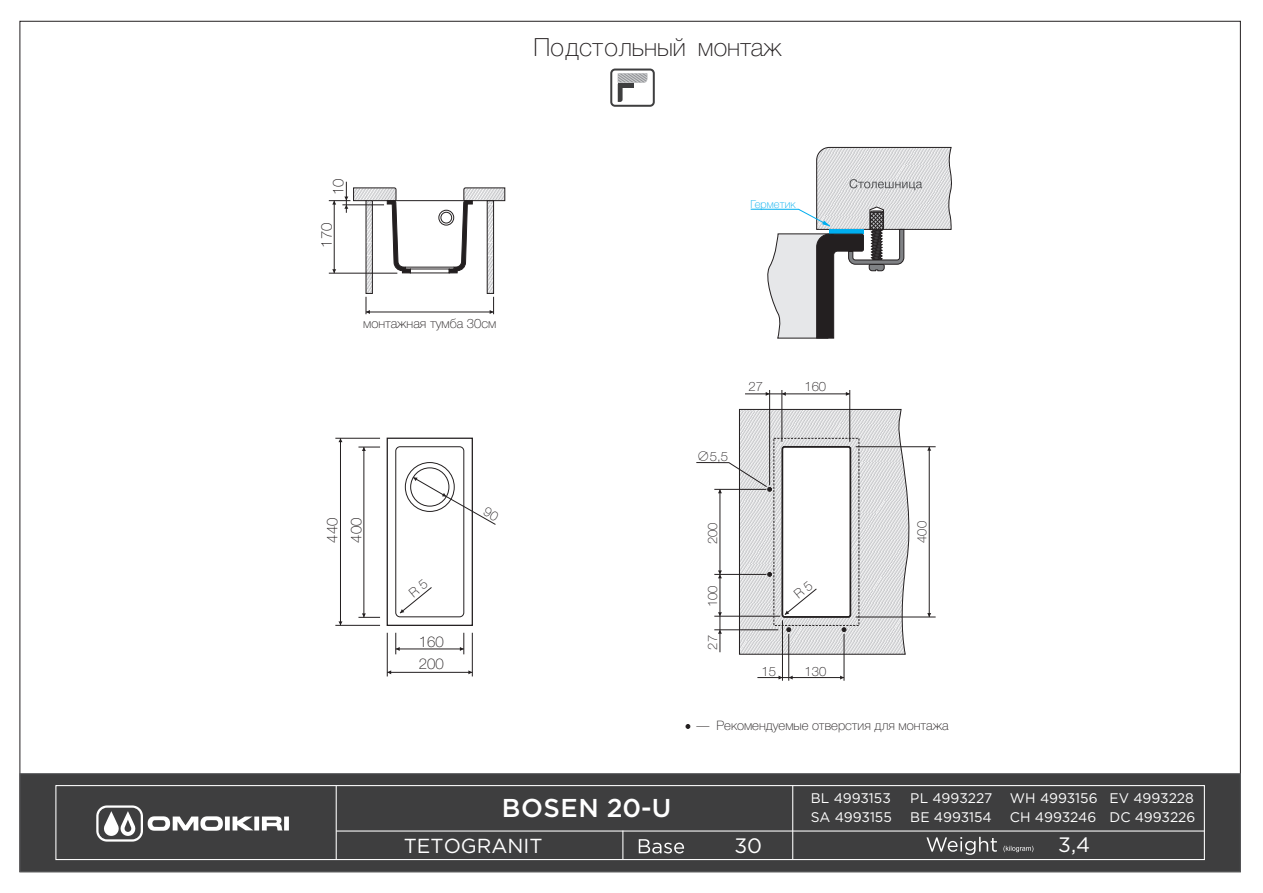
<style>
.page{position:relative;width:1263px;height:893px;background:#fff}
.page>*{position:absolute;margin:0;border:0;box-sizing:border-box;transform-origin:0 0}
.t1{font:500 25.8px "Gotham Pro";letter-spacing:.02em;color:#fff}
.t2{font:100 25.05px "Helvetica Neue Cyr";color:#231f20}
.t3{font:20.85px "Gotham Pro";color:#fff}
.t4{font:20.25px "Gotham Pro";color:#fff}
.t5{font:100 15px/24px "Helvetica Neue Cyr";color:#231f20}
.t6{font:13.95px "Gotham Pro";color:#fff}
.t7{font:100 13.05px "Helvetica Neue Cyr";color:#231f20}
.t8{font:100 11.1px "Helvetica Neue Cyr";color:#00aeef}
.s1{font-family:"Koz Go Pro";font-weight:200}
</style>
<div class="page">
<hr style="left:782px;top:394px;width:68px;height:1px;background:#231f20">
<hr style="left:782px;top:390px;width:1px;height:52px;background:#231f20">
<hr style="left:849px;top:390px;width:1px;height:52px;background:#231f20">
<hr style="left:856px;top:446px;width:80px;height:1px;background:#231f20">
<hr style="left:856px;top:617px;width:80px;height:1px;background:#231f20">
<hr style="left:929px;top:447px;width:1px;height:170px;background:#231f20">
<svg style="left:927px;top:447px;width:4px;height:4px"></svg>
<svg style="left:927px;top:613px;width:4px;height:4px"></svg>
<hr style="left:366px;top:312px;width:128px;height:1px;background:#231f20">
<svg style="left:490px;top:297px;width:4px;height:17px"></svg>
<svg style="left:366px;top:297px;width:4px;height:17px"></svg>
<svg style="left:487px;top:273px;width:7px;height:21px"></svg>
<svg style="left:366px;top:274px;width:7px;height:20px"></svg>
<div style="left:20px;top:773px;width:1220px;height:99px;background:#3e3e3f;border:1px solid #57585a"></div>
<svg style="left:750px;top:147px;width:202px;height:192px"></svg>
<hr style="left:329px;top:273px;width:68px;height:1px;background:#231f20">
<svg style="left:329px;top:181px;width:176px;height:92px"></svg>
<div style="left:387px;top:438px;width:86px;height:188px;border:1px solid #231f20"></div>
<div style="left:396px;top:446px;width:68px;height:171px;border:1px solid #231f20;border-radius:4px"></div>
<div style="left:405px;top:462px;width:49px;height:50px;border:1px solid #231f20;border-radius:50%"></div>
<div style="left:410px;top:467px;width:39px;height:40px;border:1px solid #231f20;border-radius:50%"></div>
<hr style="left:396px;top:649px;width:68px;height:1px;background:#231f20">
<svg style="left:395px;top:633px;width:5px;height:21px"></svg>
<svg style="left:460px;top:633px;width:4px;height:21px"></svg>
<hr style="left:364px;top:447px;width:1px;height:170px;background:#231f20">
<svg style="left:358px;top:447px;width:22px;height:4px"></svg>
<svg style="left:358px;top:613px;width:22px;height:5px"></svg>
<hr style="left:340px;top:438px;width:1px;height:187px;background:#231f20">
<hr style="left:335px;top:438px;width:45px;height:1px;background:#231f20">
<hr style="left:335px;top:625px;width:45px;height:1px;background:#231f20">
<hr style="left:387px;top:672px;width:85px;height:1px;background:#231f20">
<svg style="left:468px;top:670px;width:4px;height:4px"></svg>
<hr style="left:387px;top:633px;width:1px;height:43px;background:#231f20">
<hr style="left:472px;top:633px;width:1px;height:43px;background:#231f20">
<hr style="left:336px;top:830px;width:868px;height:2px;background:#fff">
<hr style="left:336px;top:786px;width:1px;height:73px;background:#fff">
<svg style="left:96px;top:805px;width:193px;height:37px"></svg>
<svg style="left:622px;top:831px;width:1px;height:27px"></svg>
<svg style="left:639px;top:839px;width:45px;height:14px"></svg>
<svg style="left:926px;top:837px;width:71px;height:18px"></svg>
<svg style="left:1003px;top:846px;width:30px;height:6px"></svg>
<div style="left:55px;top:785px;width:1150px;height:75px;border:1px solid #fff"></div>
<hr style="left:792px;top:786px;width:1px;height:73px;background:#fff">
<svg style="left:618px;top:73px;width:29px;height:29px"></svg>
<div style="left:610px;top:69px;width:45px;height:38px;border:2px solid #3e3e3f;border-radius:4px"></div>
<svg style="left:686px;top:724px;width:4px;height:5px"></svg>
<hr style="left:788px;top:634px;width:1px;height:47px;background:#231f20">
<hr style="left:844px;top:634px;width:1px;height:47px;background:#231f20">
<hr style="left:782px;top:620px;width:1px;height:61px;background:#231f20">
<hr style="left:789px;top:677px;width:55px;height:1px;background:#231f20">
<svg style="left:757px;top:676px;width:36px;height:3px"></svg>
<hr style="left:769px;top:390px;width:1px;height:95px;background:#231f20">
<svg style="left:745px;top:392px;width:41px;height:4px"></svg>
<svg style="left:413px;top:477px;width:83px;height:48px"></svg>
<svg style="left:400px;top:587px;width:32px;height:27px"></svg>
<svg style="left:696px;top:409px;width:216px;height:246px"></svg>
<h2 class="t2" style="left:533px;top:34px;width:249px">Подстольный монтаж</h2>
<p class="t5" style="left:326px;top:195px;width:18px;rotate:-90deg">10</p>
<p class="t5" style="left:315px;top:248px;width:27px;rotate:-90deg">170</p>
<p class="t8" style="left:751px;top:198px;width:46px">Герметик</p>
<p class="t7" style="left:363px;top:316px;width:135px">монтажная тумба 30см</p>
<p class="t5" style="left:320px;top:543px;width:27px;rotate:-90deg">440<br>400</p>
<p class="t5" style="left:419px;top:629px;width:27px">160</p>
<p class="t5" style="left:419px;top:652px;width:27px">200</p>
<h1 class="t1" style="left:502px;top:793px;width:171px">BOSEN 20-U</h1>
<p class="t7" style="left:749px;top:379px;width:16px">27</p>
<p class="t7" style="left:697px;top:449px;width:33px"><span class="s1">∅</span>5,5</p>
<p class="t7" style="left:705px;top:544px;width:23px;rotate:-90deg">200</p>
<p class="t7" style="left:705px;top:607px;width:23px;rotate:-90deg">100</p>
<p class="t7" style="left:705px;top:649px;width:16px;rotate:-90deg">27</p>
<p class="t7" style="left:761px;top:664px;width:16px">15</p>
<p class="t7" style="left:804px;top:379px;width:23px">160</p>
<p class="t7" style="left:804px;top:664px;width:23px">130</p>
<p class="t7" style="left:914px;top:543px;width:23px;rotate:-90deg">400</p>
<p class="t7" style="left:696px;top:718px;width:254px">— Рекомендуемые отверстия для монтажа</p>
<p class="t6" style="left:811px;top:790px;width:82px">BL 4993153</p>
<p class="t6" style="left:910px;top:790px;width:84px">PL 4993227</p>
<p class="t6" style="left:1010px;top:790px;width:186px">WH 4993156 EV 4993228</p>
<p class="t6" style="left:811px;top:810px;width:83px">SA 4993155</p>
<p class="t6" style="left:910px;top:810px;width:83px">BE 4993154</p>
<p class="t6" style="left:1010px;top:810px;width:187px">CH 4993246 DC 4993226</p>
<h3 class="t4" style="left:404px;top:835px;width:140px">TETOGRANIT</h3>
<h3 class="t3" style="left:734px;top:834px;width:29px">30</h3>
<h3 class="t3" style="left:1058px;top:833px;width:33px">3,4</h3>
</div>
